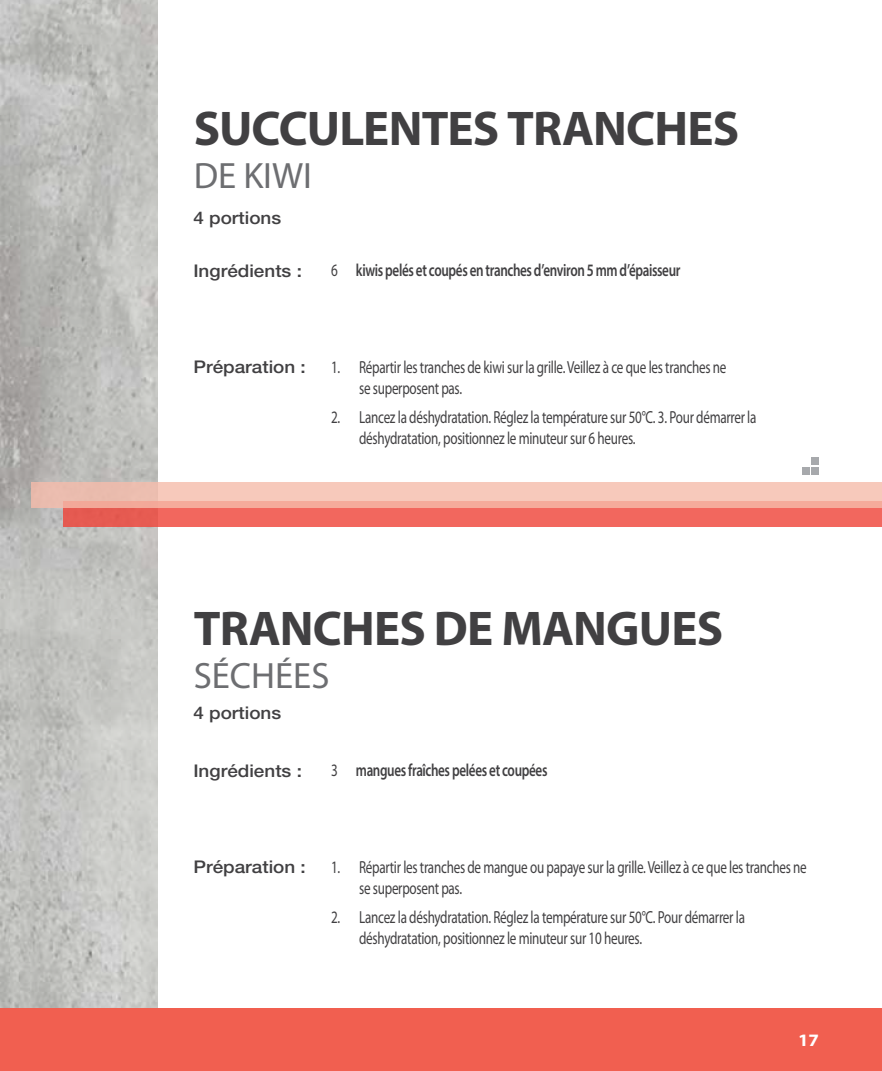
<style>
.page{position:relative;width:882px;height:1071px;background:#fff}
.page>*{position:absolute;margin:0;border:0;box-sizing:border-box;transform-origin:0 0}
.t1{font:700 49px "Myriad Pro";letter-spacing:-.015em;color:#414042}
.t2{font:36.75px "Myriad Pro";color:#6d6e71}
.t3{font:17.5px/21px "Myriad Pro";letter-spacing:-.02em;color:#414042;scale:.75 1}
.t4{font:600 17.5px "Myriad Pro";letter-spacing:-.025em;color:#414042;scale:.75 1}
.t5{font:500 17.5px "Helvetica Neue LT";color:#414042;scale:1.08 1}
.t6{font:700 17.5px "Myriad Pro";color:#fff;scale:1.08 1}
.s1{font-weight:400}
</style>
<div class="page">
<img style="left:0;top:0;width:158px;height:1008px">
<div style="left:0;top:1008px;width:882px;height:63px;background:#f15f50"></div>
<svg style="left:0;top:273px;width:1px;height:26px"></svg>
<div style="left:811px;top:458px;width:8px;height:7px;background:#a7a9ac"></div>
<div style="left:802px;top:467px;width:8px;height:8px;background:#a7a9ac"></div>
<div style="left:811px;top:467px;width:8px;height:8px;background:#a7a9ac"></div>
<div style="left:63px;top:501px;width:819px;height:26px;background:linear-gradient(to right,#ed6259,#f46960)"></div>
<svg style="left:32px;top:483px;width:850px;height:25px;background:#f4bfb0"></svg>
<h1 class="t1" style="left:194px;top:96px;width:547px">SUCCULENTES TRANCHES</h1>
<h2 class="t2" style="left:194px;top:153px;width:120px">DE KIWI</h2>
<p class="t5" style="left:193px;top:207px;width:83px">4 portions</p>
<p class="t5" style="left:193px;top:260px;width:102px">Ingrédients :</p>
<p class="t4" style="left:331px;top:259px;width:467px"><span class="s1">6</span> kiwis pelés et coupés en tranches d’environ 5 mm d’épaisseur</p>
<p class="t5" style="left:193px;top:357px;width:106px">Préparation :</p>
<p class="t3" style="left:359px;top:356px;width:491px;text-indent:-28px">1. Répartir les tranches de kiwi sur la grille. Veillez à ce que les tranches ne se superposent pas.</p>
<p class="t3" style="left:359px;top:406px;width:531px;text-indent:-28px">2. Lancez la déshydratation. Réglez la température sur 50°C. 3. Pour démarrer la déshydratation, positionnez le minuteur sur 6 heures.</p>
<h1 class="t1" style="left:194px;top:596px;width:531px">TRANCHES DE MANGUES</h1>
<h2 class="t2" style="left:194px;top:653px;width:137px">SÉCHÉES</h2>
<p class="t5" style="left:193px;top:702px;width:83px">4 portions</p>
<p class="t5" style="left:193px;top:760px;width:102px">Ingrédients :</p>
<p class="t4" style="left:331px;top:759px;width:290px"><span class="s1">3</span> mangues fraîches pelées et coupées</p>
<p class="t5" style="left:193px;top:857px;width:106px">Préparation :</p>
<p class="t3" style="left:359px;top:856px;width:599px;text-indent:-28px">1. Répartir les tranches de mangue ou papaye sur la grille. Veillez à ce que les tranches ne se superposent pas.</p>
<p class="t3" style="left:359px;top:906px;width:516px;text-indent:-28px">2. Lancez la déshydratation. Réglez la température sur 50°C. Pour démarrer la déshydratation, positionnez le minuteur sur 10 heures.</p>
<p class="t6" style="left:798px;top:1029px;width:21px">17</p>
</div>
